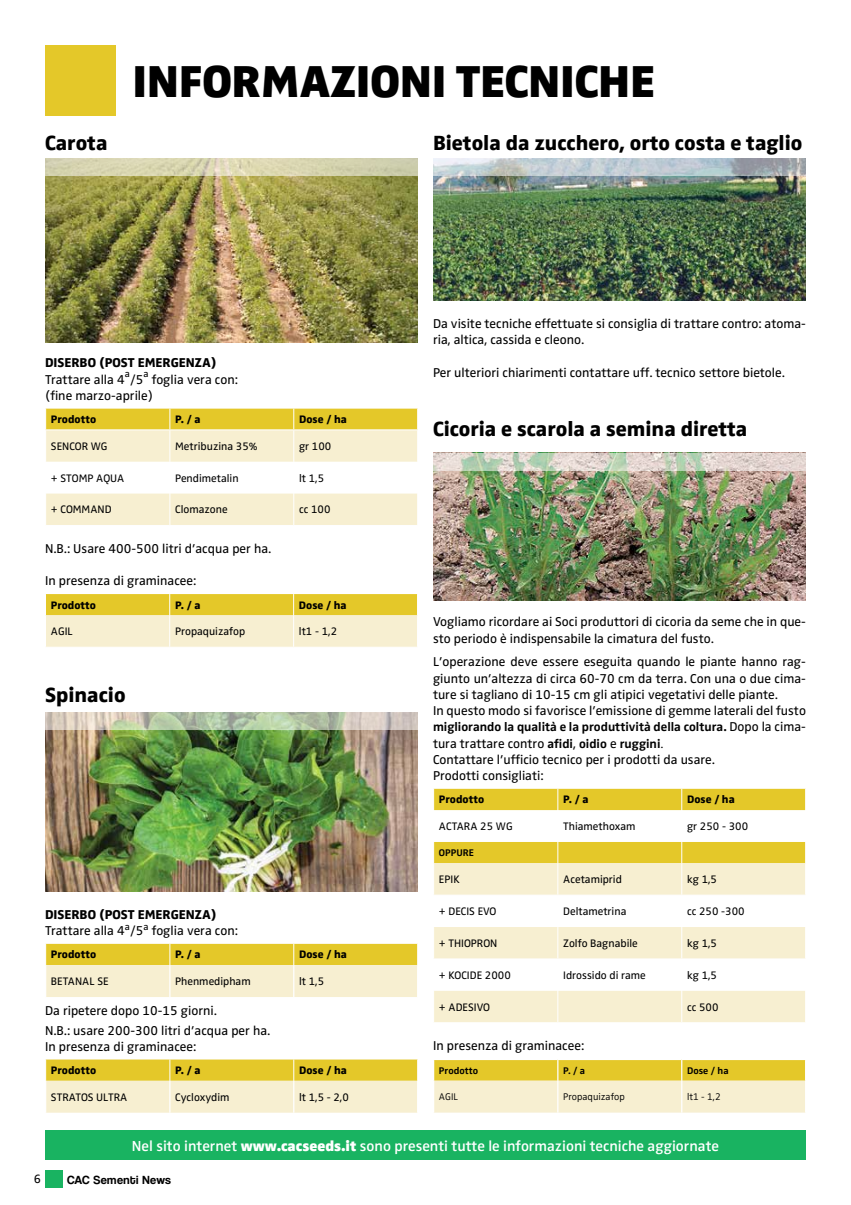
<style>
.page{position:relative;width:851px;height:1205px;background:#fff}
.page>*{position:absolute;margin:0;border:0;box-sizing:border-box;transform-origin:0 0}
.t1{font:46.25px "Zwo w 8";letter-spacing:-.005em;color:#000}
.t2{font:21.25px "Zwo w 7";color:#000}
.t3{font:15px "Zwo w 5";color:#fff}
.t4{font:13.25px/16.2px "Zwo w 4";color:#000}
.t5{font:13.25px "Zwo w 7";color:#000}
.t6{font:12.75px "Zwo w 6";color:#000}
.t7{font:12.5px "Zwo w 4";color:#000}
.t8{font:12.25px "Coolvetica Rg";letter-spacing:.04em;color:#000}
.t9{font:11.25px "Zwo w 4";color:#000}
.t10{font:11.25px "Zwo w 7";color:#000}
.t11{font:10px "Zwo w 6";color:#000}
.t12{font:10px "Zwo w 3";color:#000}
.t13{font:10px "Zwo w 4";color:#000}
.s1{font-family:"Zwo w 4";font-size:13.25px}
.s2{font-family:"Zwo w 6";font-size:12.75px}
.s3{font-family:"Zwo w 3";font-size:12.75px}
.s4{font-family:"Zwo w 8"}
</style>
<div class="page">
<div style="left:45px;top:1170px;width:18px;height:18px;background:#19b361"></div>
<div style="left:45px;top:1131px;width:760px;height:29px;background:#19b361"></div>
<svg style="left:45px;top:409px;width:373px;height:116px"></svg>
<svg style="left:46px;top:594px;width:372px;height:53px;background:#efdf8f"></svg>
<svg style="left:45px;top:944px;width:373px;height:53px;background:#efdf8f"></svg>
<svg style="left:45px;top:1059px;width:373px;height:53px;background:#efdf8f"></svg>
<svg style="left:434px;top:863px;width:371px;height:159px;fill:#f7efd1"></svg>
<hr style="left:557px;top:895px;width:1px;height:32px;background:#fff">
<hr style="left:681px;top:895px;width:1px;height:32px;background:#fff">
<hr style="left:804px;top:895px;width:2px;height:32px;background:#fff">
<hr style="left:557px;top:959px;width:1px;height:32px;background:#fff">
<hr style="left:681px;top:959px;width:1px;height:32px;background:#fff">
<hr style="left:804px;top:959px;width:2px;height:32px;background:#fff">
<hr style="left:557px;top:927px;width:1px;height:31px;background:#fff">
<hr style="left:681px;top:927px;width:1px;height:31px;background:#fff">
<hr style="left:433px;top:958px;width:124px;height:1px;background:#fff">
<hr style="left:557px;top:958px;width:124px;height:1px;background:#fff">
<hr style="left:681px;top:958px;width:125px;height:1px;background:#fff">
<hr style="left:557px;top:991px;width:1px;height:31px;background:#fff">
<hr style="left:681px;top:991px;width:1px;height:31px;background:#fff">
<hr style="left:557px;top:863px;width:1px;height:31px;background:#fff">
<hr style="left:681px;top:863px;width:1px;height:31px;background:#fff">
<hr style="left:433px;top:894px;width:124px;height:1px;background:#fff">
<hr style="left:557px;top:894px;width:124px;height:1px;background:#fff">
<hr style="left:681px;top:894px;width:125px;height:1px;background:#fff">
<svg style="left:433px;top:789px;width:373px;height:74px"></svg>
<svg style="left:433px;top:1059px;width:372px;height:53px;background:#f0e092"></svg>
<hr style="left:804px;top:1060px;width:2px;height:20px;background:#fff">
<div style="left:45px;top:45px;width:71px;height:71px;background:#e4c829"></div>
<img style="left:45px;top:176px;width:373px;height:166px">
<img style="left:45px;top:730px;width:373px;height:161px">
<img style="left:433px;top:176px;width:372px;height:124px">
<img style="left:433px;top:470px;width:372px;height:130px">
<svg style="left:45px;top:159px;width:373px;height:17px;background:#d6d3b0"></svg>
<svg style="left:433px;top:159px;width:372px;height:17px;background:#bbc5cb"></svg>
<svg style="left:433px;top:453px;width:372px;height:17px;background:#d5d4c8"></svg>
<svg style="left:45px;top:712px;width:373px;height:18px;background:#c2c7b1"></svg>
<h2 class="t2" style="left:45px;top:130px;width:64px">Carota</h2>
<h1 class="t1" style="left:132px;top:54px;width:524px">INFORMAZIONI TECNICHE</h1>
<h2 class="t2" style="left:433px;top:130px;width:371px">Bietola da zucchero, orto costa e taglio</h2>
<p class="t5" style="left:45px;top:355px;width:173px">DISERBO (POST EMERGENZA)</p>
<p class="t4" style="left:45px;top:371px;width:100px">Trattare alla 4 /5</p>
<p class="t13" style="left:125px;top:368px;width:7px">a</p>
<p class="t13" style="left:143px;top:368px;width:7px">a</p>
<p class="t4" style="left:45px;top:371px;width:194px;text-indent:107px">foglia vera con: (fine marzo-aprile)</p>
<p class="t10" style="left:51px;top:413px;width:47px">Prodotto</p>
<p class="t10" style="left:175px;top:413px;width:27px">P. / a</p>
<p class="t10" style="left:299px;top:413px;width:49px">Dose / ha</p>
<p class="t9" style="left:51px;top:439px;width:58px">SENCOR WG</p>
<p class="t9" style="left:175px;top:439px;width:84px">Metribuzina 35%</p>
<p class="t9" style="left:299px;top:439px;width:34px">gr 100</p>
<p class="t9" style="left:51px;top:471px;width:75px">+ STOMP AQUA</p>
<p class="t9" style="left:175px;top:471px;width:65px">Pendimetalin</p>
<p class="t9" style="left:299px;top:471px;width:27px">lt 1,5</p>
<p class="t9" style="left:51px;top:503px;width:62px">+ COMMAND</p>
<p class="t9" style="left:175px;top:503px;width:54px">Clomazone</p>
<p class="t9" style="left:299px;top:503px;width:33px">cc 100</p>
<p class="t4" style="left:45px;top:540px;width:228px">N.B.: Usare 400-500 litri d’acqua per ha.</p>
<p class="t4" style="left:45px;top:573px;width:153px">In presenza di graminacee:</p>
<p class="t10" style="left:51px;top:598px;width:47px">Prodotto</p>
<p class="t10" style="left:175px;top:598px;width:27px">P. / a</p>
<p class="t10" style="left:299px;top:598px;width:49px">Dose / ha</p>
<p class="t9" style="left:51px;top:625px;width:23px">AGIL</p>
<p class="t9" style="left:175px;top:625px;width:72px">Propaquizafop</p>
<p class="t9" style="left:299px;top:625px;width:40px">lt1 - 1,2</p>
<h2 class="t2" style="left:45px;top:682px;width:82px">Spinacio</h2>
<p class="t5" style="left:45px;top:906px;width:173px">DISERBO (POST EMERGENZA)</p>
<p class="t4" style="left:45px;top:922px;width:194px">Trattare alla 4<sup>a</sup>/5<sup>a</sup> foglia vera con:</p>
<p class="t10" style="left:51px;top:948px;width:47px">Prodotto</p>
<p class="t10" style="left:175px;top:948px;width:27px">P. / a</p>
<p class="t10" style="left:299px;top:948px;width:49px">Dose / ha</p>
<p class="t9" style="left:51px;top:975px;width:59px">BETANAL SE</p>
<p class="t9" style="left:175px;top:975px;width:77px">Phenmedipham</p>
<p class="t9" style="left:299px;top:975px;width:27px">lt 1,5</p>
<p class="t4" style="left:45px;top:1000px;width:227px;line-height:20px">Da ripetere dopo 10-15 giorni.<br>N.B.: usare 200-300 litri d’acqua per ha.</p>
<p class="t4" style="left:45px;top:1038px;width:153px">In presenza di graminacee:</p>
<p class="t10" style="left:51px;top:1063px;width:47px">Prodotto</p>
<p class="t10" style="left:175px;top:1063px;width:27px">P. / a</p>
<p class="t10" style="left:299px;top:1063px;width:49px">Dose / ha</p>
<p class="t9" style="left:51px;top:1090px;width:78px">STRATOS ULTRA</p>
<p class="t9" style="left:175px;top:1090px;width:56px">Cycloxydim</p>
<p class="t9" style="left:299px;top:1090px;width:51px">lt 1,5 - 2,0</p>
<p class="t4" style="left:433px;top:315px;width:374px">Da visite tecniche effettuate si consiglia di trattare contro: atoma&shy;ria, altica, cassida e cleono.</p>
<p class="t4" style="left:433px;top:364px;width:353px">Per ulteriori chiarimenti contattare uff. tecnico settore bietole.</p>
<h2 class="t2" style="left:433px;top:416px;width:316px">Cicoria e scarola a semina diretta</h2>
<p class="t4" style="left:433px;top:614px;width:374px">Vogliamo ricordare ai Soci produttori di cicoria da seme che in que&shy;sto periodo è indispensabile la cimatura del fusto.</p>
<p class="t4" style="left:433px;top:654px;width:374px">L’operazione deve essere eseguita quando le piante hanno rag&shy;giunto un’altezza di circa 60-70 cm da terra. Con una o due cima&shy;ture si tagliano di 10-15 cm gli atipici vegetativi delle piante.<br>In questo modo si favorisce l’emissione di gemme laterali del fusto</p>
<p class="t6" style="left:433px;top:719px;width:374px">migliorando la qualità e la produttività della coltura. <span class="s1">Dopo la cima-</span></p>
<p class="t4" style="left:433px;top:735px;width:283px">tura trattare contro <span class="s2">afidi</span>, <span class="s2">oidio</span> e <span class="s2">ruggini</span><span class="s3">.<br></span>Contattare l’ufficio tecnico per i prodotti da usare.<br>Prodotti consigliati:</p>
<p class="t10" style="left:439px;top:793px;width:47px">Prodotto</p>
<p class="t10" style="left:563px;top:793px;width:27px">P. / a</p>
<p class="t10" style="left:687px;top:793px;width:49px">Dose / ha</p>
<p class="t9" style="left:439px;top:820px;width:75px">ACTARA 25 WG</p>
<p class="t9" style="left:563px;top:820px;width:74px">Thiamethoxam</p>
<p class="t9" style="left:687px;top:820px;width:63px">gr 250 - 300</p>
<p class="t11" style="left:439px;top:847px;width:36px">OPPURE</p>
<p class="t9" style="left:439px;top:873px;width:22px">EPIK</p>
<p class="t9" style="left:563px;top:873px;width:60px">Acetamiprid</p>
<p class="t9" style="left:687px;top:873px;width:31px">kg 1,5</p>
<p class="t9" style="left:439px;top:905px;width:59px">+ DECIS EVO</p>
<p class="t9" style="left:563px;top:905px;width:65px">Deltametrina</p>
<p class="t9" style="left:687px;top:905px;width:59px">cc 250 -300</p>
<p class="t9" style="left:439px;top:936px;width:60px">+ THIOPRON</p>
<p class="t9" style="left:563px;top:936px;width:76px">Zolfo Bagnabile</p>
<p class="t9" style="left:687px;top:936px;width:31px">kg 1,5</p>
<p class="t9" style="left:439px;top:968px;width:73px">+ KOCIDE 2000</p>
<p class="t9" style="left:563px;top:968px;width:84px">Idrossido di rame</p>
<p class="t9" style="left:687px;top:968px;width:31px">kg 1,5</p>
<p class="t9" style="left:439px;top:1000px;width:52px">+ ADESIVO</p>
<p class="t9" style="left:687px;top:1000px;width:33px">cc 500</p>
<p class="t4" style="left:433px;top:1037px;width:153px">In presenza di graminacee:</p>
<p class="t11" style="left:439px;top:1064px;width:41px">Prodotto</p>
<p class="t11" style="left:563px;top:1064px;width:24px">P. / a</p>
<p class="t11" style="left:687px;top:1064px;width:43px">Dose / ha</p>
<p class="t12" style="left:439px;top:1091px;width:21px">AGIL</p>
<p class="t12" style="left:563px;top:1091px;width:63px">Propaquizafop</p>
<p class="t12" style="left:687px;top:1091px;width:35px">lt1 - 1,2</p>
<p class="t3" style="left:132px;top:1137px;width:588px">Nel sito internet <span class="s4">WWW.CACSEEDS.IT</span> sono presenti tutte le informazioni tecniche aggiornate</p>
<p class="t7" style="left:34px;top:1172px;width:9px">6</p>
<p class="t8" style="left:67px;top:1172px;width:105px">CAC Sementi News</p>
</div>
